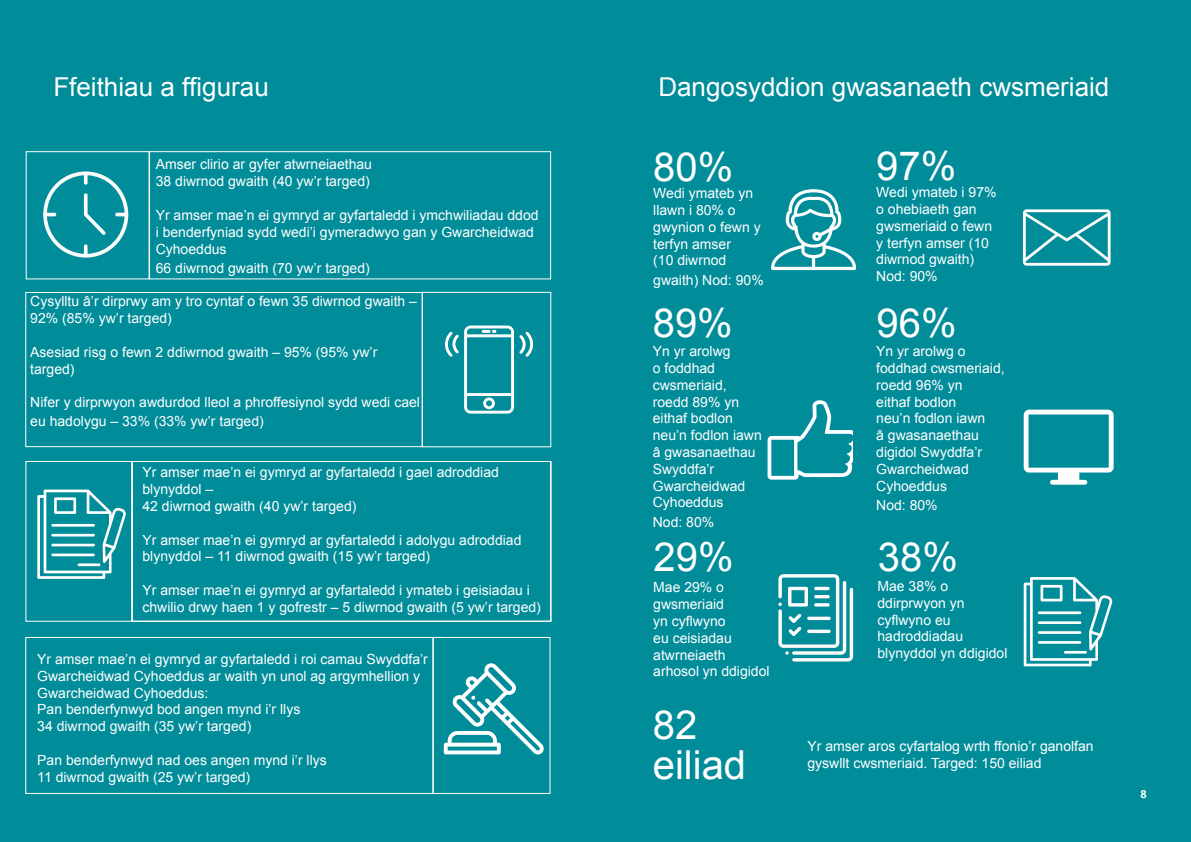
<style>
.page{position:relative;width:1191px;height:842px;background:#fff}
.page>*{position:absolute;margin:0;border:0;box-sizing:border-box;transform-origin:0 0}
.t1{font:40px/40px "Arial";color:#fff}
.t2{font:26px "Arial";color:#fff}
.t3{font:14px/16.8px "Arial";color:#fff}
.t4{font:700 11px "Open Sans";color:#fff}
</style>
<div class="page">
<div style="left:0;top:0;width:595px;height:842px;background:#008c99"></div>
<div style="left:595px;top:0;width:596px;height:842px;background:#008c99"></div>
<svg style="left:1023px;top:209px;width:87px;height:57px"></svg>
<svg style="left:767px;top:400px;width:85px;height:80px"></svg>
<svg style="left:778px;top:574px;width:75px;height:87px"></svg>
<hr style="left:807px;top:630px;width:23px;height:3px;background:#fdfbfb;border-radius:2px">
<svg style="left:43px;top:171px;width:85px;height:87px"></svg>
<div style="left:149px;top:151px;width:402px;height:128px;border:1px solid #fff"></div>
<svg style="left:445px;top:326px;width:88px;height:88px"></svg>
<div style="left:25px;top:292px;width:398px;height:155px;border:1px solid #fff"></div>
<div style="left:25px;top:461px;width:107px;height:161px;border:1px solid #fff"></div>
<svg style="left:444px;top:663px;width:100px;height:91px"></svg>
<div style="left:433px;top:637px;width:117px;height:157px;border:1px solid #fff"></div>
<div style="left:25px;top:637px;width:408px;height:157px;border:1px solid #fff"></div>
<div style="left:132px;top:461px;width:419px;height:161px;border:1px solid #fff"></div>
<svg style="left:1023px;top:410px;width:90px;height:75px"></svg>
<svg style="left:771px;top:189px;width:85px;height:81px"></svg>
<svg style="left:1023px;top:577px;width:89px;height:89px"></svg>
<hr style="left:1037px;top:611px;width:44px;height:3px;background:#fffdfd">
<hr style="left:1037px;top:621px;width:44px;height:3px;background:#fffdfd">
<hr style="left:1037px;top:631px;width:44px;height:3px;background:#fffdfd">
<hr style="left:1037px;top:641px;width:44px;height:3px;background:#fffdfd">
<hr style="left:1064px;top:651px;width:22px;height:3px;background:#fffdfd">
<svg style="left:37px;top:490px;width:89px;height:89px"></svg>
<hr style="left:51px;top:524px;width:44px;height:3px;background:#fffdfd">
<hr style="left:51px;top:534px;width:44px;height:2px;background:#fffdfd">
<hr style="left:51px;top:544px;width:44px;height:2px;background:#fffdfd">
<hr style="left:51px;top:554px;width:44px;height:2px;background:#fffdfd">
<hr style="left:78px;top:563px;width:22px;height:3px;background:#fffdfd">
<h2 class="t2" style="left:53px;top:69px;width:217px">Ffeithiau a ffigurau</h2>
<p class="t3" style="left:156px;top:156px;width:218px">Amser clirio ar gyfer atwrneiaethau<br>38 diwrnod gwaith (40 yw’r targed)</p>
<p class="t3" style="left:156px;top:207px;width:384px">Yr amser mae’n ei gymryd ar gyfartaledd i ymchwiliadau ddod i benderfyniad sydd wedi’i gymeradwyo gan y Gwarcheidwad<br>Cyhoeddus</p>
<p class="t3" style="left:156px;top:259px;width:215px">66 diwrnod gwaith (70 yw’r targed)</p>
<p class="t3" style="left:30px;top:293px;width:388px">Cysylltu â’r dirprwy am y tro cyntaf o fewn 35 diwrnod gwaith –<br>92% (85% yw’r targed)</p>
<p class="t3" style="left:30px;top:344px;width:349px">Asesiad risg o fewn 2 ddiwrnod gwaith – 95% (95% yw’r targed)</p>
<p class="t3" style="left:30px;top:393px;width:391px;line-height:19.2px">Nifer y dirprwyon awdurdod lleol a phroffesiynol sydd wedi cael eu hadolygu – 33% (33% yw’r targed)</p>
<p class="t3" style="left:142px;top:464px;width:358px">Yr amser mae’n ei gymryd ar gyfartaledd i gael adroddiad blynyddol –<br>42 diwrnod gwaith (40 yw’r targed)</p>
<p class="t3" style="left:142px;top:531px;width:380px">Yr amser mae’n ei gymryd ar gyfartaledd i adolygu adroddiad blynyddol – 11 diwrnod gwaith (15 yw’r targed)</p>
<p class="t3" style="left:142px;top:582px;width:400px">Yr amser mae’n ei gymryd ar gyfartaledd i ymateb i geisiadau i chwilio drwy haen 1 y gofrestr – 5 diwrnod gwaith (5 yw’r targed)</p>
<p class="t3" style="left:37px;top:651px;width:392px">Yr amser mae’n ei gymryd ar gyfartaledd i roi camau Swyddfa’r Gwarcheidwad Cyhoeddus ar waith yn unol ag argymhellion y Gwarcheidwad Cyhoeddus:<br>Pan benderfynwyd bod angen mynd i’r llys<br>34 diwrnod gwaith (35 yw’r targed)</p>
<p class="t3" style="left:37px;top:751px;width:291px">Pan benderfynwyd nad oes angen mynd i’r llys<br>11 diwrnod gwaith (25 yw’r targed)</p>
<h2 class="t2" style="left:658px;top:69px;width:452px">Dangosyddion gwasanaeth cwsmeriaid</h2>
<h1 class="t1" style="left:653px;top:148px;width:82px">80%</h1>
<p class="t3" style="left:653px;top:185px;width:109px">Wedi ymateb yn llawn i 80% o gwynion o fewn y terfyn amser<br>(10 diwrnod</p>
<p class="t3" style="left:653px;top:271px;width:112px">gwaith) Nod: 90%</p>
<h1 class="t1" style="left:876px;top:147px;width:82px">97%</h1>
<p class="t3" style="left:876px;top:201px;width:117px">o ohebiaeth gan gwsmeriaid o fewn y terfyn amser (10 diwrnod gwaith)<br>Nod: 90%</p>
<p class="t3" style="left:876px;top:184px;width:122px">Wedi ymateb i 97%</p>
<h1 class="t1" style="left:653px;top:304px;width:82px">89%</h1>
<h1 class="t1" style="left:876px;top:304px;width:82px">96%</h1>
<p class="t3" style="left:653px;top:343px;width:110px">Yn yr arolwg<br>o foddhad cwsmeriaid, roedd 89% yn eithaf bodlon neu’n fodlon iawn â gwasanaethau<br>Swyddfa’r<br>Gwarcheidwad<br>Cyhoeddus</p>
<p class="t3" style="left:653px;top:513px;width:63px">Nod: 80%</p>
<h1 class="t1" style="left:653px;top:538px;width:82px">29%</h1>
<p class="t3" style="left:653px;top:579px;width:118px">Mae 29% o gwsmeriaid<br>yn cyflwyno<br>eu ceisiadau atwrneiaeth arhosol yn ddigidol</p>
<h1 class="t1" style="left:653px;top:706px;width:95px">82 eiliad</h1>
<p class="t3" style="left:876px;top:343px;width:130px">Yn yr arolwg o foddhad cwsmeriaid, roedd 96% yn<br>eithaf bodlon<br>neu’n fodlon iawn<br>â gwasanaethau digidol Swyddfa’r<br>Gwarcheidwad<br>Cyhoeddus</p>
<p class="t3" style="left:876px;top:497px;width:63px">Nod: 80%</p>
<h1 class="t1" style="left:878px;top:538px;width:82px">38%</h1>
<p class="t3" style="left:877px;top:578px;width:131px">Mae 38% o ddirprwyon yn cyflwyno eu hadroddiadau blynyddol yn ddigidol</p>
<p class="t3" style="left:807px;top:738px;width:288px">Yr amser aros cyfartalog wrth ffonio’r ganolfan gyswllt cwsmeriaid. Targed: 150 eiliad</p>
<p class="t4" style="left:1140px;top:787px;width:8px">8</p>
</div>
